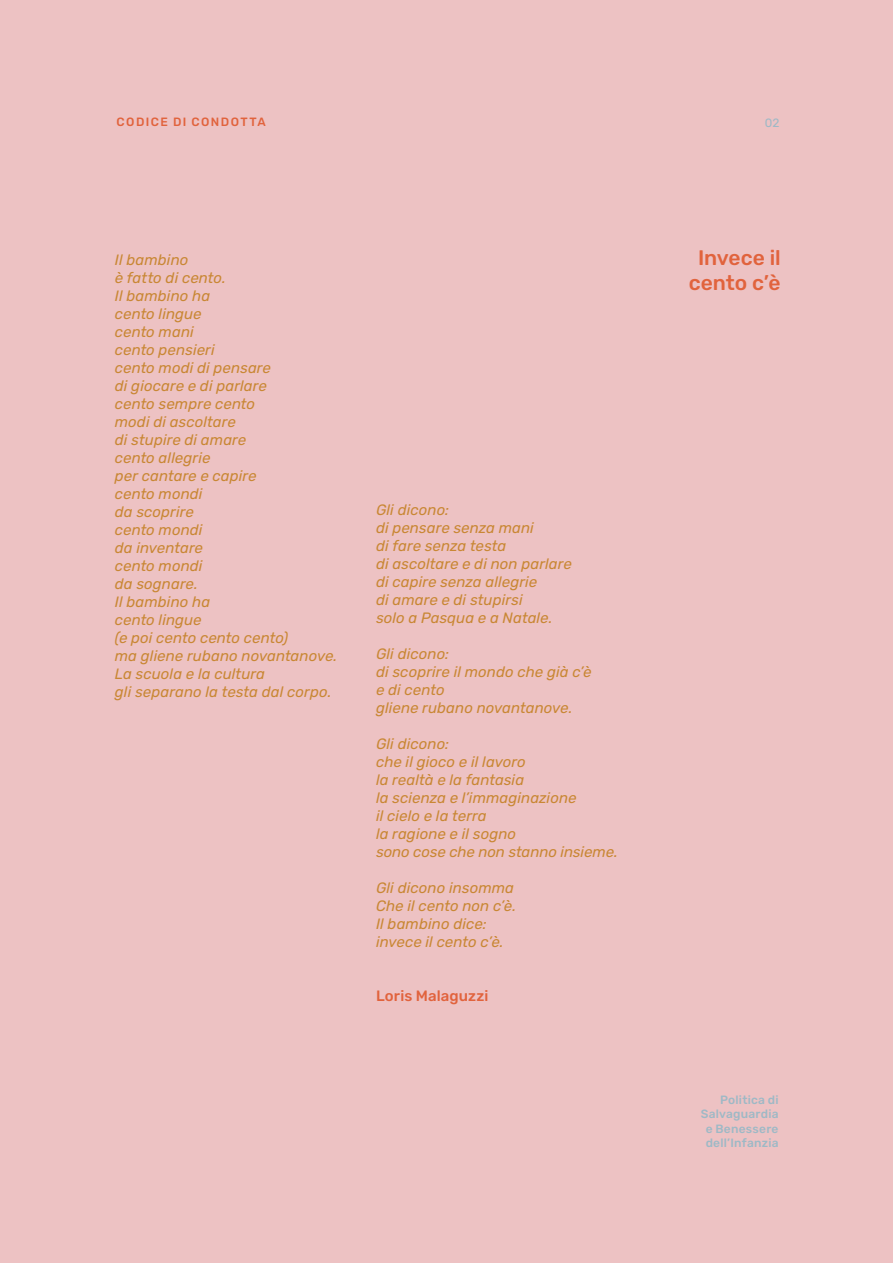
<style>
.page{position:relative;width:893px;height:1263px;background:#edc2c3}
.page>*{position:absolute;margin:0;border:0;box-sizing:border-box;transform-origin:0 0}
.t1{font:500 21px/25.2px "Rubik";letter-spacing:-.005em;color:#e1633d;text-align:center}
.t2{font:italic 15px/18px "Rubik";letter-spacing:.005em;color:#c98734}
.t3{font:500 15px "Rubik";letter-spacing:.01em;color:#e1633d}
.t4{font:500 12px/14.4px "Rubik";letter-spacing:.015em;color:#9eb9c6;text-align:right}
.t5{font:500 12px "Rubik";letter-spacing:.115em;color:#e1633d}
.t6{font:12px "Rubik";color:#9eb9c6}
</style>
<div class="page">
<p class="t5" style="left:117px;top:114px;width:151px">CODICE DI CONDOTTA</p>
<p class="t6" style="left:765px;top:115px;width:16px">02</p>
<p class="t2" style="left:115px;top:250px;width:224px">Il bambino<br>è fatto di cento.<br>Il bambino ha<br>cento lingue<br>cento mani<br>cento pensieri<br>cento modi di pensare<br>di giocare e di parlare<br>cento sempre cento<br>modi di ascoltare<br>di stupire di amare<br>cento allegrie<br>per cantare e capire<br>cento mondi<br>da scoprire<br>cento mondi<br>da inventare<br>cento mondi<br>da sognare.<br>Il bambino ha<br>cento lingue<br>(e poi cento cento cento)<br>ma gliene rubano novantanove.<br>La scuola e la cultura<br>gli separano la testa dal corpo.</p>
<p class="t2" style="left:376px;top:501px;width:197px">Gli dicono:<br>di pensare senza mani<br>di fare senza testa<br>di ascoltare e di non parlare di capire senza allegrie<br>di amare e di stupirsi<br>solo a Pasqua e a Natale.</p>
<p class="t2" style="left:376px;top:645px;width:217px">Gli dicono:<br>di scoprire il mondo che già c’è e di cento<br>gliene rubano novantanove.</p>
<p class="t2" style="left:376px;top:735px;width:243px">Gli dicono:<br>che il gioco e il lavoro<br>la realtà e la fantasia<br>la scienza e l’immaginazione<br>il cielo e la terra<br>la ragione e il sogno<br>sono cose che non stanno insieme.</p>
<p class="t2" style="left:376px;top:879px;width:142px">Gli dicono insomma<br>Che il cento non c’è.<br>Il bambino dice: invece il cento c’è.</p>
<p class="t3" style="left:376px;top:987px;width:114px">Loris Malaguzzi</p>
<h1 class="t1" style="left:689px;top:245px;width:93px">Invece il cento c’è</h1>
<p class="t4" style="left:701px;top:1092px;width:79px">Politica di<br>Salvaguardia e Benessere dell’Infanzia</p>
</div>
